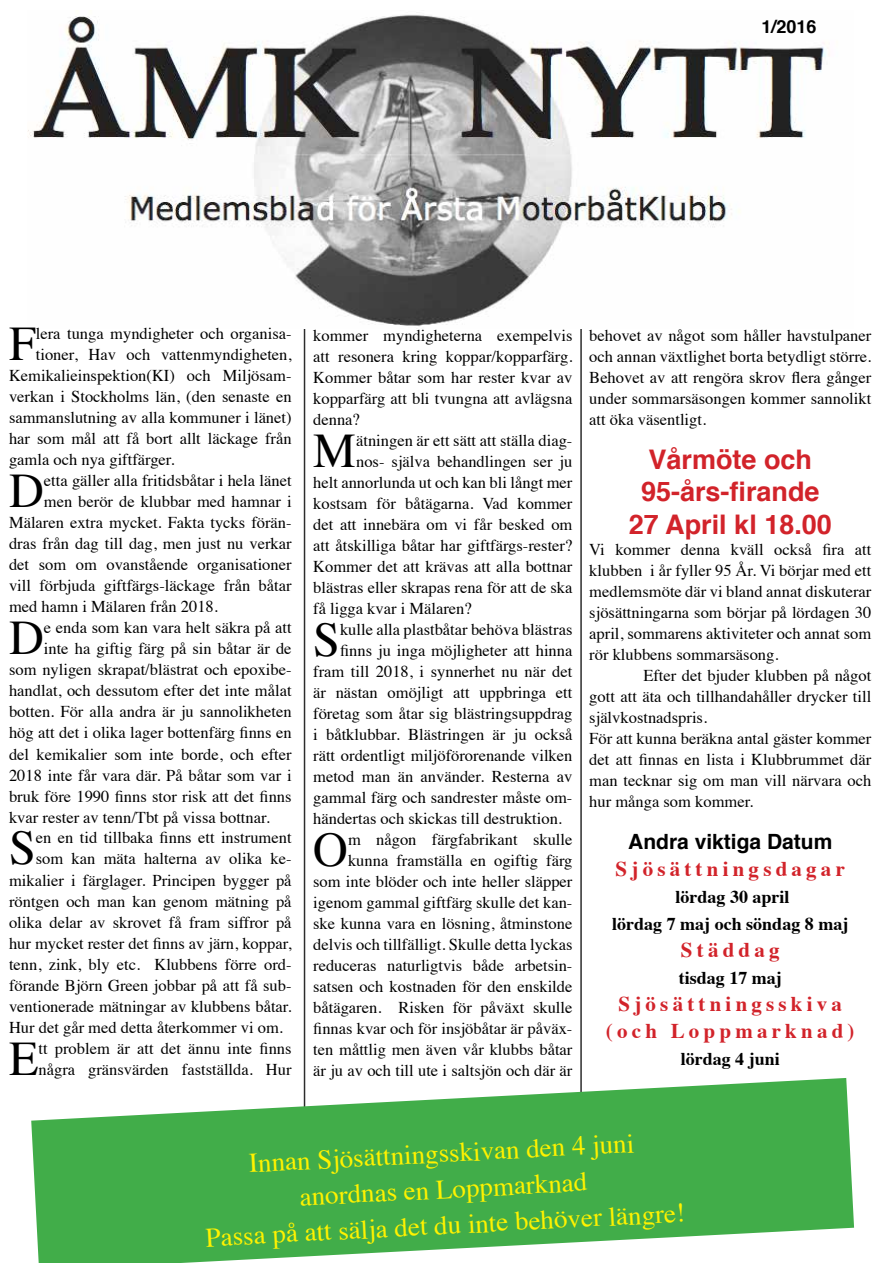
<style>
.page{position:relative;width:893px;height:1263px;background:#fff}
.page>*{position:absolute;margin:0;border:0;box-sizing:border-box;transform-origin:0 0}
.t1{font:48.3px "Times";color:#000}
.t2{font:27px/36px "Times";color:#fff200;text-align:center}
.t3{font:700 27px/32.4px "Helvetica";color:#d2232a;text-align:center}
.t4{font:700 21px/27px "Times";letter-spacing:.2em;color:#d2232a;text-align:center}
.t5{font:700 21px "Helvetica";color:#000}
.t6{font:700 18px/27px "Times";color:#000;text-align:center}
.t7{font:700 18px "Helvetica";color:#000}
.t8{font:16.5px/21px "Times";color:#000;text-align:justify}
</style>
<div class="page">
<hr style="left:305px;top:375px;width:2px;height:844px;background:#000">
<hr style="left:580px;top:328px;width:2px;height:884px;background:#000">
<hr style="left:304px;top:224px;width:1px;height:981px;background:#000">
<svg style="left:31px;top:1078px;width:823px;height:185px;fill:#41ad49"></svg>
<img style="left:28px;top:15px;width:798px;height:313px">
<p class="t7" style="left:761px;top:12px;width:57px">1/2016</p>
<h1 class="t1" style="left:9px;top:299px;width:28px">F</h1>
<p class="t8" style="left:36px;top:322px;width:257px">lera tunga myndigheter och organisa-</p>
<p class="t8" style="left:36px;top:343px;width:257px">tioner, Hav och vattenmyndigheten,</p>
<p class="t8" style="left:9px;top:364px;width:284px">Kemikalieinspektion(KI) och Miljösam-</p>
<p class="t8" style="left:9px;top:385px;width:284px">verkan i Stockholms län, (den senaste en</p>
<p class="t8" style="left:9px;top:406px;width:284px">sammanslutning av alla kommuner i länet)</p>
<p class="t8" style="left:9px;top:427px;width:284px">har som mål att få bort allt läckage från</p>
<p class="t8" style="left:9px;top:448px;width:167px">gamla och nya giftfärger.</p>
<h1 class="t1" style="left:9px;top:446px;width:36px">D</h1>
<p class="t8" style="left:44px;top:469px;width:249px">etta gäller alla fritidsbåtar i hela länet</p>
<p class="t8" style="left:44px;top:490px;width:249px">men berör de klubbar med hamnar i</p>
<p class="t8" style="left:9px;top:511px;width:284px">Mälaren extra mycket. Fakta tycks förän-</p>
<p class="t8" style="left:9px;top:532px;width:284px">dras från dag till dag, men just nu verkar</p>
<p class="t8" style="left:9px;top:553px;width:284px">det som om ovanstående organisationer</p>
<p class="t8" style="left:9px;top:574px;width:284px">vill förbjuda giftfärgs-läckage från båtar</p>
<p class="t8" style="left:9px;top:595px;width:210px">med hamn i Mälaren från 2018.</p>
<h1 class="t1" style="left:9px;top:593px;width:36px">D</h1>
<p class="t8" style="left:44px;top:616px;width:249px">e enda som kan vara helt säkra på att</p>
<p class="t8" style="left:44px;top:637px;width:249px">inte ha giftig färg på sin båtar är de</p>
<p class="t8" style="left:9px;top:658px;width:284px">som nyligen skrapat/blästrat och epoxibe-</p>
<p class="t8" style="left:9px;top:679px;width:284px">handlat, och dessutom efter det inte målat</p>
<p class="t8" style="left:9px;top:700px;width:284px">botten. För alla andra är ju sannolikheten</p>
<p class="t8" style="left:9px;top:721px;width:284px">hög att det i olika lager bottenfärg finns en</p>
<p class="t8" style="left:9px;top:742px;width:284px">del kemikalier som inte borde, och efter</p>
<p class="t8" style="left:9px;top:763px;width:284px">2018 inte får vara där. På båtar som var i</p>
<p class="t8" style="left:9px;top:784px;width:284px">bruk före 1990 finns stor risk att det finns</p>
<p class="t8" style="left:9px;top:805px;width:262px">kvar rester av tenn/Tbt på vissa bottnar.</p>
<h1 class="t1" style="left:9px;top:803px;width:28px">S</h1>
<p class="t8" style="left:36px;top:826px;width:257px">en en tid tillbaka finns ett instrument</p>
<p class="t8" style="left:36px;top:847px;width:257px">som kan mäta halterna av olika ke-</p>
<p class="t8" style="left:9px;top:868px;width:284px">mikalier i färglager. Principen bygger på</p>
<p class="t8" style="left:9px;top:889px;width:284px">röntgen och man kan genom mätning på</p>
<p class="t8" style="left:9px;top:910px;width:284px">olika delar av skrovet få fram siffror på</p>
<p class="t8" style="left:9px;top:931px;width:284px">hur mycket rester det finns av järn, koppar,</p>
<p class="t8" style="left:9px;top:952px;width:284px">tenn, zink, bly etc. Klubbens förre ord-</p>
<p class="t8" style="left:9px;top:973px;width:284px">förande Björn Green jobbar på att få sub-</p>
<p class="t8" style="left:9px;top:994px;width:284px">ventionerade mätningar av klubbens båtar.</p>
<p class="t8" style="left:9px;top:1015px;width:276px">Hur det går med detta återkommer vi om.</p>
<h1 class="t1" style="left:9px;top:1013px;width:31px">E</h1>
<p class="t8" style="left:39px;top:1036px;width:255px">tt problem är att det ännu inte finns några gränsvärden fastställda. Hur</p>
<p class="t8" style="left:313px;top:323px;width:261px">kommer myndigheterna exempelvis att resonera kring koppar/kopparfärg.<br>Kommer båtar som har rester kvar av kopparfärg att bli tvungna att avlägsna denna?</p>
<h1 class="t1" style="left:313px;top:405px;width:44px">M</h1>
<p class="t8" style="left:356px;top:428px;width:218px">ätningen är ett sätt att ställa diag-</p>
<p class="t8" style="left:356px;top:449px;width:218px">nos- själva behandlingen ser ju</p>
<p class="t8" style="left:313px;top:470px;width:261px">helt annorlunda ut och kan bli långt mer</p>
<p class="t8" style="left:313px;top:491px;width:261px">kostsam för båtägarna. Vad kommer</p>
<p class="t8" style="left:313px;top:512px;width:261px">det att innebära om vi får besked om</p>
<p class="t8" style="left:313px;top:533px;width:261px">att åtskilliga båtar har giftfärgs-rester?</p>
<p class="t8" style="left:313px;top:554px;width:261px">Kommer det att krävas att alla bottnar</p>
<p class="t8" style="left:313px;top:575px;width:261px">blästras eller skrapas rena för att de ska</p>
<p class="t8" style="left:313px;top:596px;width:160px">få ligga kvar i Mälaren?</p>
<h1 class="t1" style="left:313px;top:594px;width:28px">S</h1>
<p class="t8" style="left:340px;top:617px;width:234px">kulle alla plastbåtar behöva blästras</p>
<p class="t8" style="left:340px;top:638px;width:234px">finns ju inga möjligheter att hinna</p>
<p class="t8" style="left:313px;top:659px;width:261px">fram till 2018, i synnerhet nu när det</p>
<p class="t8" style="left:313px;top:680px;width:261px">är nästan omöjligt att uppbringa ett</p>
<p class="t8" style="left:313px;top:701px;width:261px">företag som åtar sig blästringsuppdrag</p>
<p class="t8" style="left:313px;top:722px;width:261px">i båtklubbar. Blästringen är ju också</p>
<p class="t8" style="left:313px;top:743px;width:261px">rätt ordentligt miljöförorenande vilken</p>
<p class="t8" style="left:313px;top:764px;width:261px">metod man än använder. Resterna av</p>
<p class="t8" style="left:313px;top:785px;width:261px">gammal färg och sandrester måste om-</p>
<p class="t8" style="left:313px;top:806px;width:250px">händertas och skickas till destruktion.</p>
<h1 class="t1" style="left:313px;top:804px;width:36px">O</h1>
<p class="t8" style="left:313px;top:827px;width:261px;text-align:right">m någon färgfabrikant skulle kunna framställa en ogiftig färg<br>som inte blöder och inte heller släpper igenom gammal giftfärg skulle det kan&shy;ske kunna vara en lösning, åtminstone delvis och tillfälligt. Skulle detta lyckas reduceras naturligtvis både arbetsin&shy;satsen och kostnaden för den enskilde båtägaren. Risken för påväxt skulle finnas kvar och för insjöbåtar är påväx&shy;ten måttlig men även vår klubbs båtar är ju av och till ute i saltsjön och där är</p>
<p class="t8" style="left:589px;top:323px;width:283px">behovet av något som håller havstulpaner och annan växtlighet borta betydligt större.<br>Behovet av att rengöra skrov flera gånger under sommarsäsongen kommer sannolikt att öka väsentligt.</p>
<h2 class="t3" style="left:629px;top:444px;width:205px">Vårmöte och<br>95-års-firande<br>27 April kl 18.00</h2>
<p class="t8" style="left:589px;top:537px;width:283px">Vi kommer denna kväll också fira att klubben i år fyller 95 År. Vi börjar med ett medlemsmöte där vi bland annat diskuterar sjösättningarna som börjar på lördagen 30 april, sommarens aktiviteter och annat som rör klubbens sommarsäsong.</p>
<p class="t8" style="left:589px;top:663px;width:283px;text-align:left;text-indent:54px">Efter det bjuder klubben på något gott att äta och tillhandahåller drycker till självkostnadspris.<br>För att kunna beräkna antal gäster kommer det att finnas en lista i Klubbrummet där man tecknar sig om man vill närvara och hur många som kommer.</p>
<p class="t5" style="left:628px;top:824px;width:206px">Andra viktiga Datum</p>
<p class="t4" style="left:616px;top:853px;width:231px">Sjösättningsdagar</p>
<p class="t6" style="left:612px;top:881px;width:237px">lördag 30 april<br>lördag 7 maj och söndag 8 maj</p>
<p class="t4" style="left:681px;top:934px;width:100px">Städdag</p>
<p class="t6" style="left:679px;top:962px;width:104px">tisdag 17 maj</p>
<p class="t4" style="left:606px;top:988px;width:250px">Sjösättningsskiva (och Loppmarknad)</p>
<p class="t6" style="left:681px;top:1043px;width:101px">lördag 4 juni</p>
<h2 class="t2" style="left:201px;top:1145px;width:481px;rotate:-3deg">Innan Sjösättningsskivan den 4 juni anordnas en Loppmarknad<br>Passa på att sälja det du inte behöver längre!</h2>
</div>
